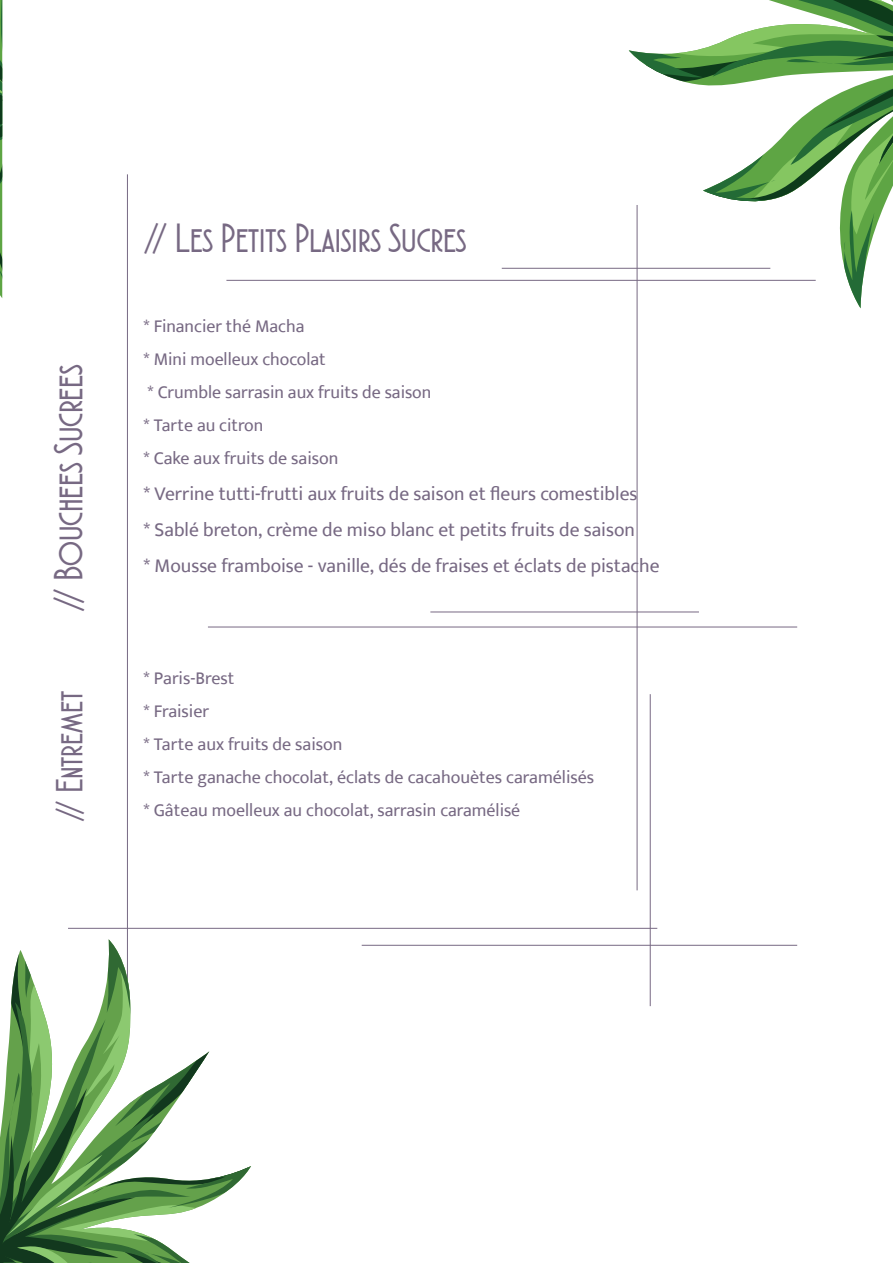
<style>
.page{position:relative;width:893px;height:1263px;background:#fff}
.page>*{position:absolute;margin:0;border:0;box-sizing:border-box;transform-origin:0 0}
.t1{font:40.5px "Atlantic Cruise";color:#776983}
.t2{font:37.5px "Atlantic Cruise";color:#776983}
.t3{font:19.5px/36px "Ek Mukta";color:#776983}
.t4{font:18px/33px "Ek Mukta";color:#776983}
</style>
<div class="page">
<hr style="left:127px;top:174px;width:1px;height:815px;background:#776983">
<hr style="left:650px;top:694px;width:1px;height:312px;background:#776983">
<hr style="left:637px;top:205px;width:1px;height:685px;background:#776983">
<hr style="left:226px;top:280px;width:590px;height:1px;background:#776983">
<hr style="left:502px;top:268px;width:268px;height:1px;background:#776983">
<hr style="left:68px;top:928px;width:589px;height:1px;background:#776983">
<hr style="left:362px;top:945px;width:435px;height:1px;background:#776983">
<hr style="left:208px;top:627px;width:589px;height:1px;background:#776983">
<hr style="left:430px;top:612px;width:269px;height:1px;background:#776983">
<svg style="left:0;top:0;width:2px;height:298px"></svg>
<svg style="left:0;top:939px;width:251px;height:324px"></svg>
<svg style="left:629px;top:0;width:264px;height:308px"></svg>
<h1 class="t1" style="left:48px;top:612px;width:249px;rotate:-90deg">// Bouchees Sucrees</h1>
<h2 class="t2" style="left:50px;top:822px;width:132px;rotate:-90deg">// Entremet</h2>
<h1 class="t1" style="left:144px;top:217px;width:324px">// Les Petits Plaisirs Sucres</h1>
<p class="t4" style="left:144px;top:310px;width:289px">* Financier thé Macha<br>* Mini moelleux chocolat<br>* Crumble sarrasin aux fruits de saison * Tarte au citron<br>* Cake aux fruits de saison</p>
<p class="t3" style="left:144px;top:476px;width:517px">* Verrine tutti-frutti aux fruits de saison et fleurs comestibles<br>* Sablé breton, crème de miso blanc et petits fruits de saison<br>* Mousse framboise - vanille, dés de fraises et éclats de pistache</p>
<p class="t4" style="left:144px;top:661px;width:452px">* Paris-Brest<br>* Fraisier<br>* Tarte aux fruits de saison<br>* Tarte ganache chocolat, éclats de cacahouètes caramélisés</p>
<p class="t4" style="left:144px;top:793px;width:378px">* Gâteau moelleux au chocolat, sarrasin caramélisé</p>
</div>
